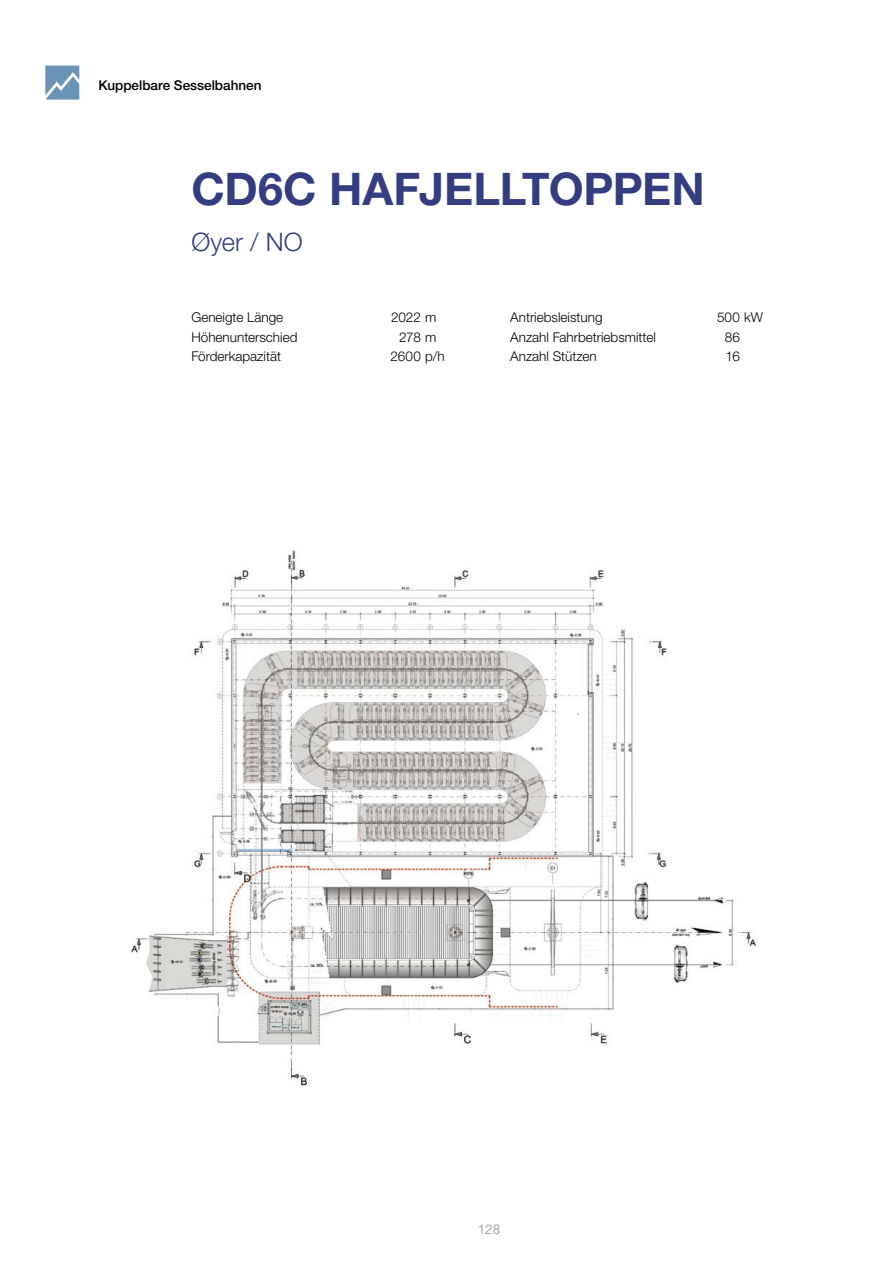
<style>
.page{position:relative;width:893px;height:1263px;background:#fff}
.page>*{position:absolute;margin:0;border:0;box-sizing:border-box;transform-origin:0 0}
._01-Name{font:700 45px "Helvetica Neue LTW1 G";color:#343d80}
._02-Ort_Land{font:300 25.5px "Helvetica Neue LTW1 G";color:#343d80}
._04-Zahlen{font:300 13.5px/19.5px "Helvetica Neue LTW1 G";color:#000}
.Typ{font:500 13.5px "Helvetica Neue LTW1 G";color:#000}
._04-Zahlen_Start{font:300 13.5px "Helvetica Neue LTW1 G";color:#000}
.t1{font:13.5px "Helvetica Neue LTW1 G";color:#aaa}
</style>
<div class="page">
<svg style="left:45px;top:66px;width:34px;height:34px"></svg>
<img style="left:131px;top:550px;width:625px;height:536px">
<p class="Typ" style="left:98px;top:77px;width:165px">Kuppelbare Sesselbahnen</p>
<p class="_01-Name" style="left:191px;top:161px;width:515px">CD6C HAFJELLTOPPEN</p>
<p class="_02-Ort_Land" style="left:191px;top:227px;width:113px">Øyer / NO</p>
<p class="_04-Zahlen" style="left:191px;top:308px;width:108px">Geneigte Länge<br>Höhenunterschied<br>Förderkapazität</p>
<p class="_04-Zahlen" style="left:510px;top:308px;width:147px">Antriebsleistung<br>Anzahl Fahrbetriebsmittel<br>Anzahl Stützen</p>
<p class="_04-Zahlen_Start" style="left:391px;top:309px;width:47px">2022 m</p>
<p class="_04-Zahlen" style="left:399px;top:327px;width:39px">278 m</p>
<p class="_04-Zahlen" style="left:391px;top:347px;width:56px">2600 p/h</p>
<p class="_04-Zahlen" style="left:717px;top:308px;width:48px">500 kW</p>
<p class="_04-Zahlen" style="left:725px;top:327px;width:17px">86</p>
<p class="_04-Zahlen" style="left:726px;top:347px;width:16px">16</p>
<p class="t1" style="left:478px;top:1220px;width:24px">128</p>
</div>
